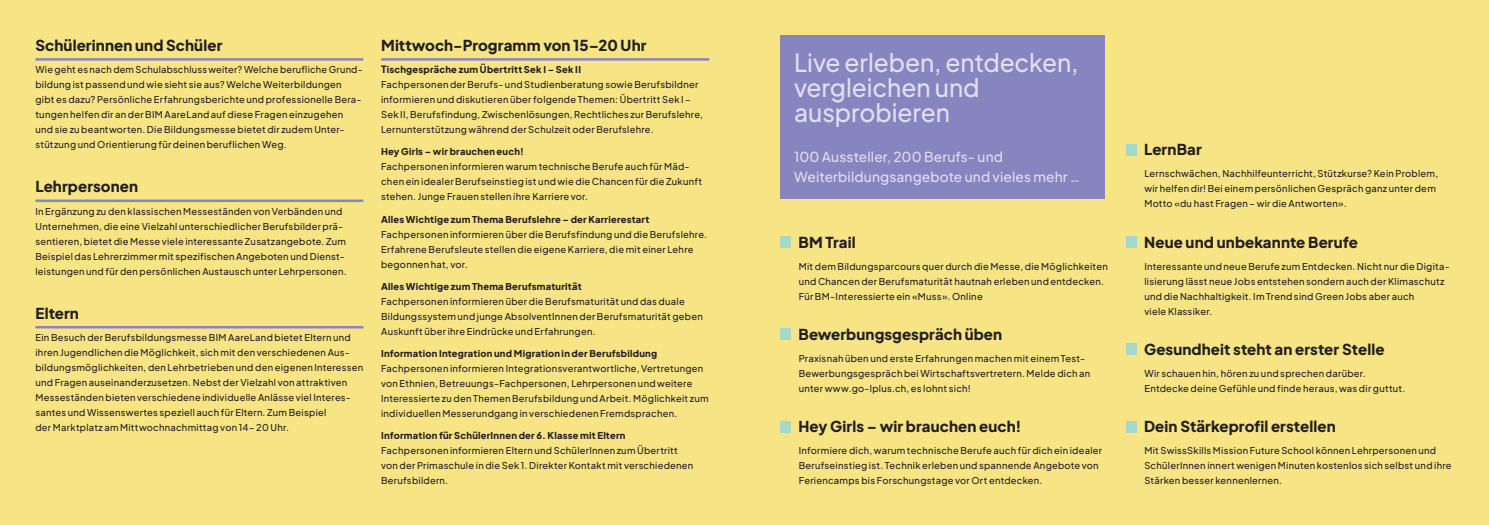
<style>
.page{position:relative;width:1489px;height:525px;background:#fff}
.page>*{position:absolute;margin:0;border:0;box-sizing:border-box;transform-origin:0 0}
.t1{font:500 25px/25px "Plus Jakarta Sans";color:#e0e0f0}
.t2{font:800 15px "Plus Jakarta Sans";letter-spacing:.005em;color:#231f20}
.t3{font:500 13.75px/20px "Plus Jakarta Sans";letter-spacing:.01em;color:#e0e0f0}
.t4{font:500 9.38px/15px "Plus Jakarta Sans";letter-spacing:.025em;color:#231f20}
.t5{font:800 9.38px "Plus Jakarta Sans";letter-spacing:.025em;color:#231f20}
.s1{font-weight:800;font-size:10px}
.s2{font-weight:800}
</style>
<div class="page">
<div style="left:0;top:0;width:1488px;height:524px;background:#f6e485"></div>
<hr style="left:35px;top:58px;width:328px;height:3px;background:#8685c0">
<hr style="left:35px;top:199px;width:328px;height:3px;background:#8685c0">
<hr style="left:35px;top:326px;width:328px;height:2px;background:#8685c0">
<hr style="left:381px;top:58px;width:328px;height:3px;background:#8685c0">
<div style="left:780px;top:236px;width:11px;height:11px;background:#a3d8ca"></div>
<div style="left:780px;top:328px;width:11px;height:11px;background:#a3d8ca"></div>
<div style="left:780px;top:421px;width:11px;height:11px;background:#a3d8ca"></div>
<div style="left:1125px;top:144px;width:11px;height:11px;background:#a3d8ca"></div>
<div style="left:1125px;top:236px;width:11px;height:11px;background:#a3d8ca"></div>
<div style="left:1125px;top:343px;width:11px;height:11px;background:#a3d8ca"></div>
<div style="left:1125px;top:421px;width:11px;height:11px;background:#a3d8ca"></div>
<div style="left:780px;top:35px;width:324px;height:164px;background:#8685c0"></div>
<h2 class="t2" style="left:35px;top:33px;width:188px">Schülerinnen und Schüler</h2>
<p class="t4" style="left:35px;top:61px;width:329px">Wie geht es nach dem Schulabschluss weiter? Welche berufliche Grund&shy;bildung ist passend und wie sieht sie aus? Welche Weiterbildungen gibt es dazu? Persönliche Erfahrungsberichte und professionelle Bera&shy;tungen helfen dir an der BIM AareLand auf diese Fragen einzugehen und sie zu beantworten. Die Bildungsmesse bietet dir zudem Unter&shy;stützung und Orientierung für deinen beruflichen Weg.</p>
<h2 class="t2" style="left:35px;top:174px;width:104px">Lehrpersonen</h2>
<p class="t4" style="left:35px;top:202px;width:313px">In Ergänzung zu den klassischen Messeständen von Verbänden und Unternehmen, die eine Vielzahl unterschiedlicher Berufsbilder prä&shy;sentieren, bietet die Messe viele interessante Zusatzangebote. Zum Beispiel das Lehrerzimmer mit spezifischen Angeboten und Dienst&shy;leistungen und für den persönlichen Austausch unter Lehrpersonen.</p>
<h2 class="t2" style="left:35px;top:301px;width:45px">Eltern</h2>
<p class="t4" style="left:35px;top:329px;width:329px">Ein Besuch der Berufsbildungsmesse BIM AareLand bietet Eltern und ihren Jugendlichen die Möglichkeit, sich mit den verschiedenen Aus&shy;bildungsmöglichkeiten, den Lehrbetrieben und den eigenen Interessen und Fragen auseinanderzusetzen. Nebst der Vielzahl von attraktiven Messeständen bieten verschiedene individuelle Anlässe viel Interes&shy;santes und Wissenswertes speziell auch für Eltern. Zum Beispiel<br>der Marktplatz am Mittwochnachmittag von 14- 20 Uhr.</p>
<h2 class="t2" style="left:381px;top:33px;width:267px">Mittwoch-Programm von 15–20 Uhr</h2>
<p class="t4" style="left:381px;top:61px;width:323px"><span class="s1">T</span><span class="s2">ischgespräche zum Übertritt Sek I – Sek II<br></span>Fachpersonen der Berufs- und Studienberatung sowie Berufsbildner informieren und diskutieren über folgende Themen: Übertritt Sek I – Sek II, Berufsfindung, Zwischenlösungen, Rechtliches zur Berufslehre, Lernunterstützung während der Schulzeit oder Berufslehre.</p>
<p class="t5" style="left:381px;top:144px;width:144px">Hey Girls – wir brauchen euch!</p>
<p class="t4" style="left:381px;top:158px;width:322px">Fachpersonen informieren warum technische Berufe auch für Mäd&shy;chen ein idealer Berufseinstieg ist und wie die Chancen für die Zukunft stehen. Junge Frauen stellen ihre Karriere vor.</p>
<p class="t5" style="left:381px;top:211px;width:270px">Alles Wichtige zum Thema Berufslehre – der Karrierestart</p>
<p class="t4" style="left:381px;top:225px;width:327px">Fachpersonen informieren über die Berufsfindung und die Berufslehre.<br>Erfahrene Berufsleute stellen die eigene Karriere, die mit einer Lehre begonnen hat, vor.</p>
<p class="t5" style="left:381px;top:278px;width:202px">Alles Wichtige zum Thema Berufsmaturität</p>
<p class="t4" style="left:381px;top:292px;width:323px">Fachpersonen informieren über die Berufsmaturität und das duale<br>Bildungssystem und junge AbsolventInnen der Berufsmaturität geben<br>Auskunft über ihre Eindrücke und Erfahrungen.</p>
<p class="t5" style="left:381px;top:345px;width:277px">Information Integration und Migration in der Berufsbildung</p>
<p class="t4" style="left:381px;top:359px;width:329px">Fachpersonen informieren Integrationsverantwortliche, Vertretungen von Ethnien, Betreuungs-Fachpersonen, Lehrpersonen und weitere Interessierte zu den Themen Berufsbildung und Arbeit. Möglichkeit zum individuellen Messerundgang in verschiedenen Fremdsprachen.</p>
<p class="t5" style="left:381px;top:427px;width:246px">Information für SchülerInnen der 6. Klasse mit Eltern</p>
<p class="t4" style="left:381px;top:442px;width:314px">Fachpersonen informieren Eltern und SchülerInnen zum Übertritt von der Primaschule in die Sek 1. Direkter Kontakt mit verschiedenen<br>Berufsbildern.</p>
<h1 class="t1" style="left:794px;top:47px;width:286px">Live erleben, entdecken, vergleichen und ausprobieren</h1>
<h3 class="t3" style="left:794px;top:145px;width:287px">100 Aussteller, 200 Berufs- und<br>Weiterbildungsangebote und vieles mehr …</h3>
<h2 class="t2" style="left:798px;top:229px;width:59px">BM Trail</h2>
<p class="t4" style="left:798px;top:257px;width:310px">Mit dem Bildungsparcours quer durch die Messe, die Möglichkeiten und Chancen der Berufsmaturität hautnah erleben und entdecken.<br>Für BM-Interessierte ein «Muss». Online</p>
<h2 class="t2" style="left:798px;top:322px;width:205px">Bewerbungsgespräch üben</h2>
<p class="t4" style="left:798px;top:350px;width:293px">Praxisnah üben und erste Erfahrungen machen mit einem Test-<br>Bewerbungsgespräch bei Wirtschaftsvertretern. Melde dich an unter www.go-lplus.ch, es lohnt sich!</p>
<h2 class="t2" style="left:798px;top:414px;width:225px">Hey Girls – wir brauchen euch!</h2>
<p class="t4" style="left:798px;top:442px;width:305px">Informiere dich, warum technische Berufe auch für dich ein idealer<br>Berufseinstieg ist. Technik erleben und spannende Angebote von<br>Feriencamps bis Forschungstage vor Ort entdecken.</p>
<h2 class="t2" style="left:1143px;top:137px;width:59px">LernBar</h2>
<p class="t4" style="left:1144px;top:165px;width:295px">Lernschwächen, Nachhilfeunterricht, Stützkurse? Kein Problem, wir helfen dir! Bei einem persönlichen Gespräch ganz unter dem<br>Motto «du hast Fragen – wir die Antworten».</p>
<h2 class="t2" style="left:1143px;top:229px;width:215px">Neue und unbekannte Berufe</h2>
<p class="t4" style="left:1144px;top:257px;width:307px">Interessante und neue Berufe zum Entdecken. Nicht nur die Digita&shy;lisierung lässt neue Jobs entstehen sondern auch der Klimaschutz und die Nachhaltigkeit. Im Trend sind Green Jobs aber auch<br>viele Klassiker.</p>
<h2 class="t2" style="left:1143px;top:337px;width:242px">Gesundheit steht an erster Stelle</h2>
<p class="t4" style="left:1144px;top:365px;width:262px">Wir schauen hin, hören zu und sprechen darüber.<br>Entdecke deine Gefühle und finde heraus, was dir guttut.</p>
<h2 class="t2" style="left:1143px;top:414px;width:193px">Dein Stärkeprofil erstellen</h2>
<p class="t4" style="left:1144px;top:442px;width:309px">Mit SwissSkills Mission Future School können Lehrpersonen und<br>SchülerInnen innert wenigen Minuten kostenlos sich selbst und ihre<br>Stärken besser kennenlernen.</p>
</div>
